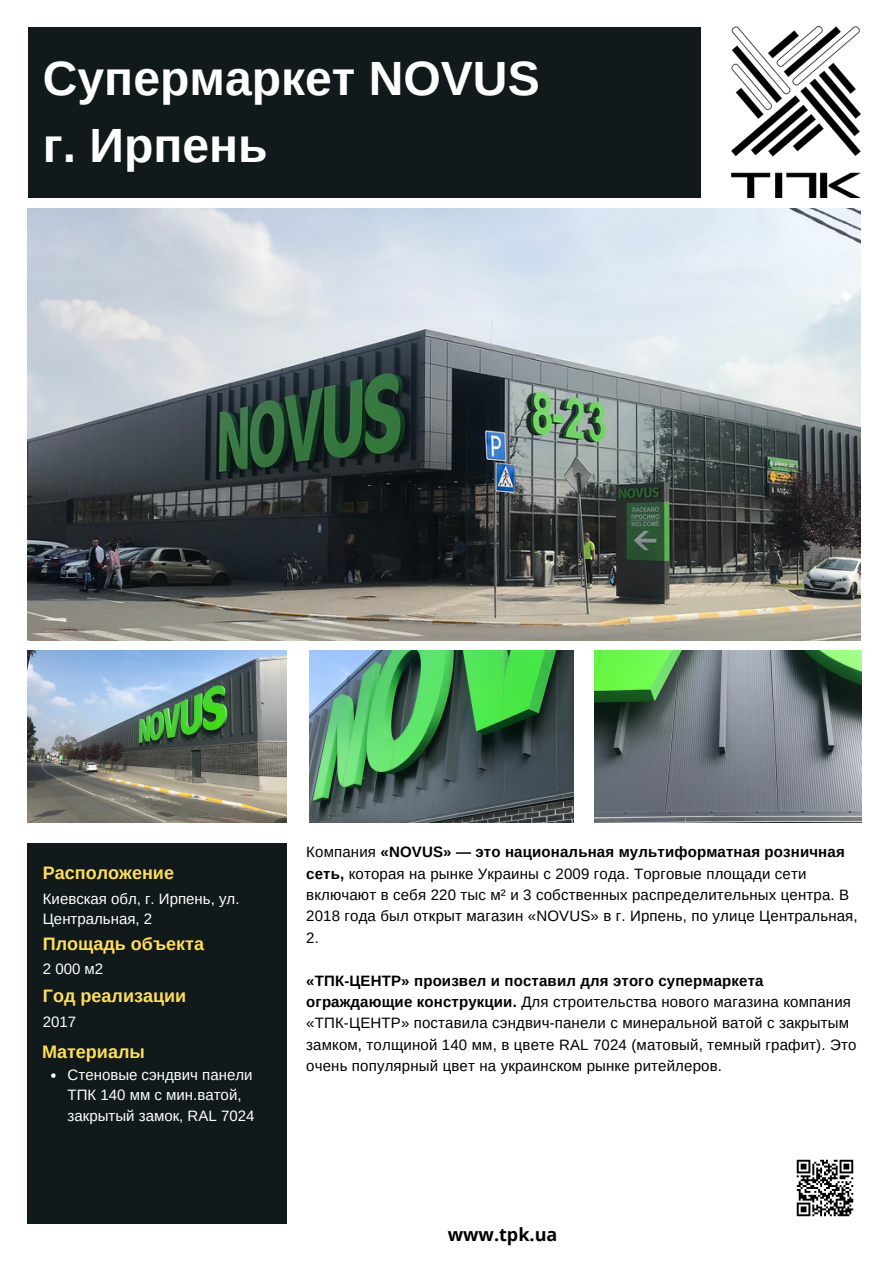
<style>
.page{position:relative;width:894px;height:1264px;background:#fff}
.page>*{position:absolute;margin:0;border:0;box-sizing:border-box;transform-origin:0 0}
.t1{font:700 48px/66.4px "Arimo";color:#fff}
.t2{font:700 18px "Arimo";color:#ffde59}
.t3{font:700 18px "Open Sans";color:#000}
.t4{font:15px/21.5px "Arimo";letter-spacing:.01em;color:#000}
.t5{font:15px/20.2px "Arimo";color:#fff}
.s1{font-weight:700}
</style>
<div class="page">
<div style="left:28px;top:27px;width:672px;height:170px;background:#11191a"></div>
<img style="left:28px;top:208px;width:832px;height:433px">
<img style="left:731px;top:27px;width:129px;height:170px">
<img style="left:28px;top:650px;width:259px;height:172px">
<img style="left:594px;top:650px;width:267px;height:172px">
<img style="left:309px;top:650px;width:264px;height:172px">
<div style="left:28px;top:843px;width:259px;height:381px;background:#11191a"></div>
<svg style="left:51px;top:1073px;width:5px;height:4px"></svg>
<img style="left:796px;top:1159px;width:58px;height:58px">
<h1 class="t1" style="left:43px;top:45px;width:498px">Супермаркет NOVUS г. Ирпень</h1>
<p class="t2" style="left:43px;top:862px;width:133px">Расположение</p>
<p class="t5" style="left:43px;top:888px;width:198px">Киевская обл, г. Ирпень, ул.<br>Центральная, 2</p>
<p class="t2" style="left:43px;top:933px;width:163px">Площадь объекта</p>
<p class="t5" style="left:43px;top:959px;width:62px">2 000 м2</p>
<p class="t2" style="left:43px;top:986px;width:145px">Год реализации</p>
<p class="t5" style="left:43px;top:1011px;width:35px">2017</p>
<p class="t2" style="left:42px;top:1041px;width:104px">Материалы</p>
<p class="t5" style="left:68px;top:1064px;width:188px">Стеновые сэндвич панели<br>ТПК 140 мм с мин.ватой, закрытый замок, RAL 7024</p>
<p class="t4" style="left:306px;top:841px;width:553px">Компания <span class="s1">«NOVUS» — это национальная мультиформатная розничная сеть,</span> которая на рынке Украины с 2009 года. Торговые площади сети включают в себя 220 тыс м² и 3 собственных распределительных центра. В 2018 года был открыт магазин «NOVUS» в г. Ирпень, по улице Центральная, 2.</p>
<p class="t4" style="left:306px;top:969px;width:551px"><span class="s1">«ТПК-ЦЕНТР» произвел и поставил для этого супермаркета ограждающие конструкции.</span> Для строительства нового магазина компания «ТПК-ЦЕНТР» поставила сэндвич-панели с минеральной ватой с закрытым замком, толщиной 140 мм, в цвете RAL 7024 (матовый, темный графит). Это очень популярный цвет на украинском рынке ритейлеров.</p>
<p class="t3" style="left:447px;top:1221px;width:111px">www.tpk.ua</p>
</div>
